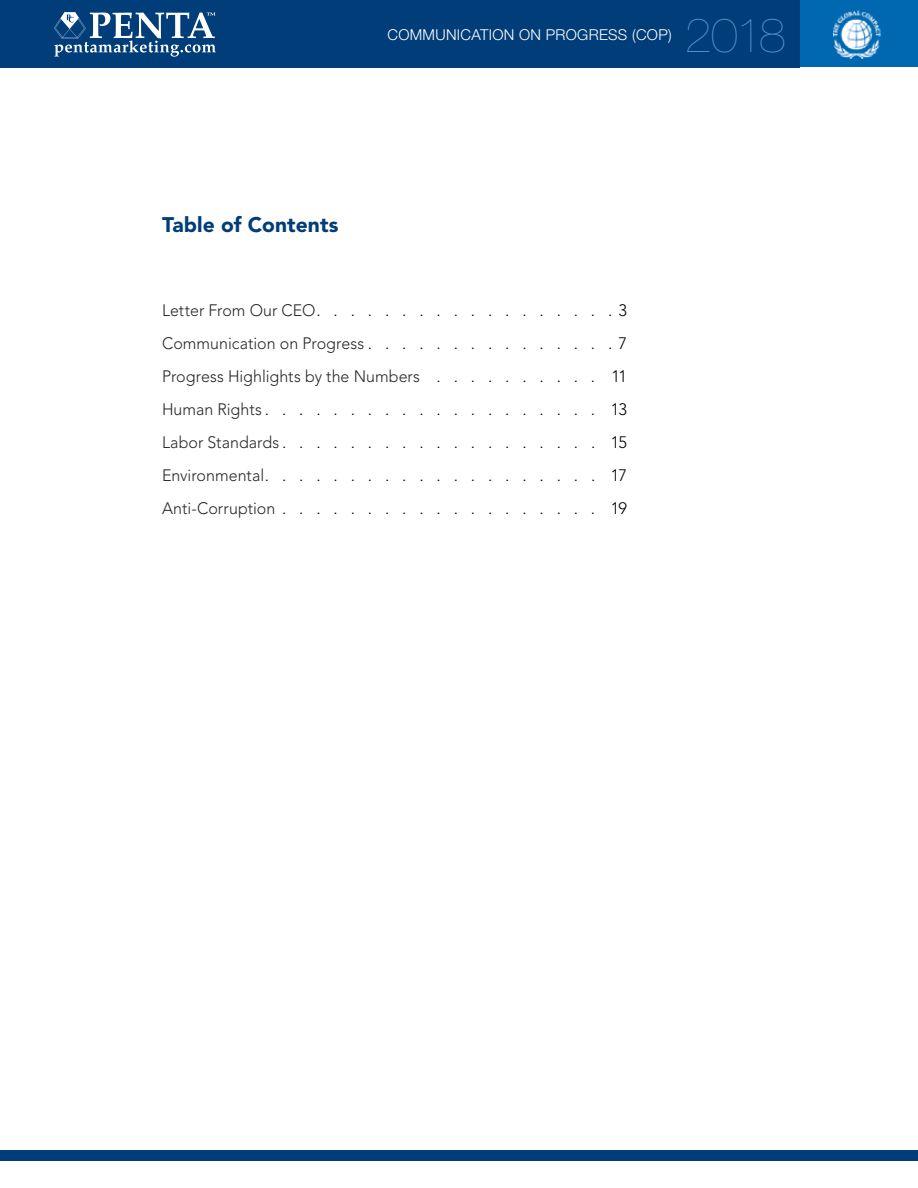
<style>
.page{position:relative;width:918px;height:1188px;background:#fff}
.page>*{position:absolute;margin:0;border:0;box-sizing:border-box;transform-origin:0 0}
.t1{font:200 48px "Helvetica Neue LT Std";color:#5091cd}
.t2{font:900 21px "Avenir LT Std";color:#003d79}
.t3{font:300 16.5px/33px "Avenir LT Std";color:#000;text-align:justify}
.t4{font:300 15px "Helvetica Neue LT Std";letter-spacing:.02em;color:#fff}
.s1{color:#292829}
</style>
<div class="page">
<div style="left:799px;top:0;width:119px;height:67px;background:#0067b1"></div>
<div style="left:0;top:0;width:799px;height:67px;background:#003d79"></div>
<img style="left:834px;top:11px;width:47px;height:47px">
<svg style="left:54px;top:12px;width:162px;height:45px"></svg>
<div style="left:0;top:1150px;width:918px;height:11px;background:#003d79"></div>
<p class="t4" style="left:388px;top:25px;width:286px">COMMUNICATION ON PROGRESS (COP)</p>
<h1 class="t1" style="left:685px;top:7px;width:103px">2018</h1>
<p class="t2" style="left:162px;top:212px;width:178px">Table of Contents</p>
<p class="t3" style="left:162px;top:294px;width:467px"><span class="s1">Letter From Our CEO</span>. . . . . . . . . . . . . . . . . . 3<br><span class="s1">Communication on Progress</span> . . . . . . . . . . . . . . . 7<br><span class="s1">Progress Highlights by the Numbers</span> . . . . . . . . . . 11<br><span class="s1">Human Rights</span> . . . . . . . . . . . . . . . . . . . . 13<br><span class="s1">Labor Standards</span> . . . . . . . . . . . . . . . . . . . 15<br><span class="s1">Environmental</span>. . . . . . . . . . . . . . . . . . . . 17<br><span class="s1">Anti-Corruption</span> . . . . . . . . . . . . . . . . . . . 19</p>
</div>
